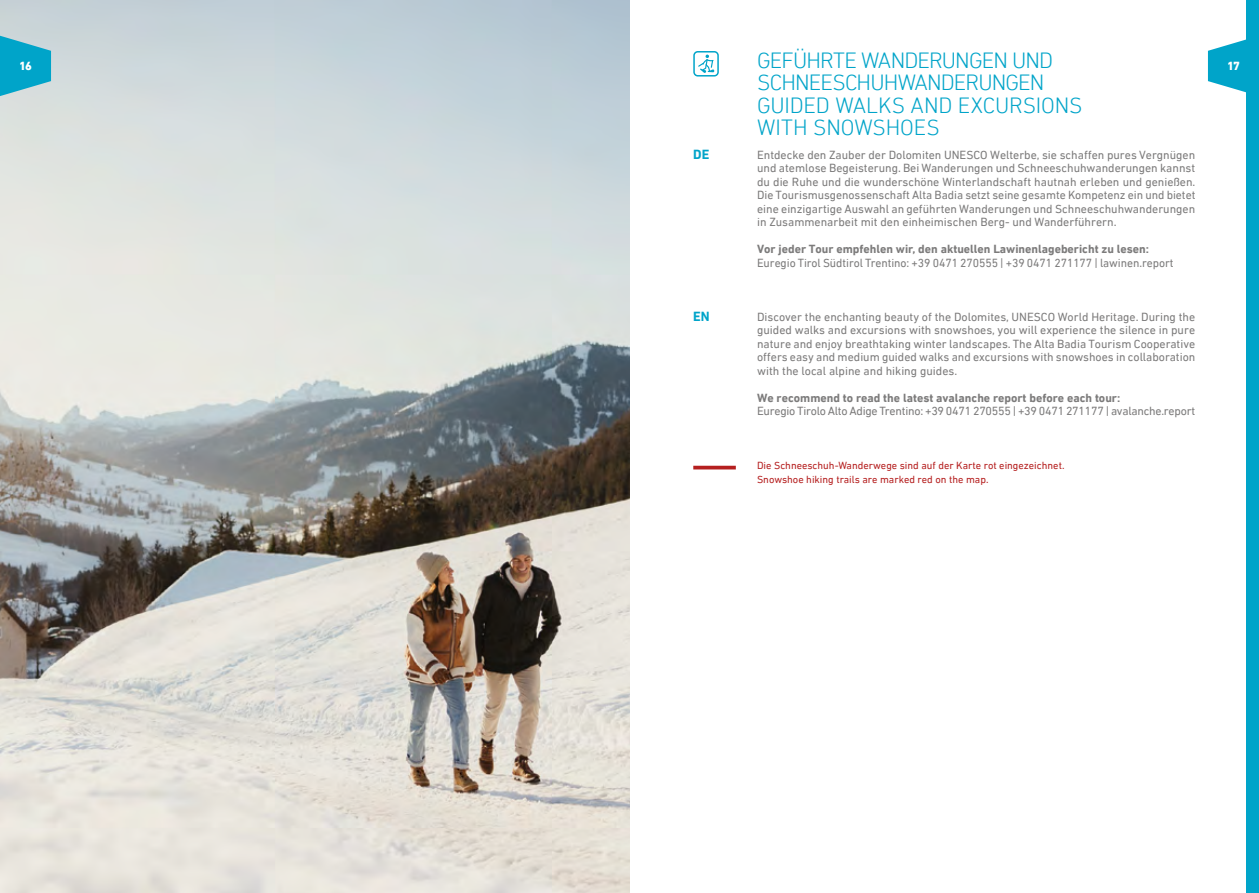
<style>
.page{position:relative;width:1259px;height:893px;background:#fff}
.page>*{position:absolute;margin:0;border:0;box-sizing:border-box;transform-origin:0 0}
.t1{font:300 22.5px/22.5px "DIN Next LT Pro";letter-spacing:-.035em;color:#00a4c9}
.t2{font:700 13.5px "DIN Next LT Pro";color:#00a4c9}
.t3{font:12px/13.5px "DIN Next LT Pro";letter-spacing:-.005em;color:#7c7b7b;text-align:justify}
.t4{font:700 12px "DIN Next LT Pro";color:#7c7b7b}
.t5{font:800 12px "DIN Next LT Pro";color:#fff}
.t6{font:10.5px/13.5px "DIN Next LT Pro";color:#b51f1f}
</style>
<div class="page">
<svg style="left:693px;top:51px;width:26px;height:26px"></svg>
<hr style="left:693px;top:466px;width:43px;height:3px;background:#b51f1f">
<img style="left:0;top:0;width:629px;height:893px">
<div style="left:1246px;top:0;width:13px;height:893px;background:#00a4c9"></div>
<svg style="left:1208px;top:39px;width:38px;height:54px"></svg>
<svg style="left:0;top:36px;width:51px;height:60px"></svg>
<h1 class="t1" style="left:757px;top:49px;width:327px">GEFÜHRTE WANDERUNGEN UND<br>SCHNEESCHUHWANDERUNGEN<br>GUIDED WALKS AND EXCURSIONS<br>WITH SNOWSHOES</h1>
<p class="t5" style="left:19px;top:59px;width:14px">16</p>
<p class="t5" style="left:1227px;top:59px;width:14px">17</p>
<p class="t2" style="left:693px;top:146px;width:18px">DE</p>
<p class="t3" style="left:757px;top:148px;width:440px">Entdecke den Zauber der Dolomiten UNESCO Welterbe, sie schaffen pures Vergnügen und atemlose Begeisterung. Bei Wanderungen und Schneeschuhwanderungen kannst du die Ruhe und die wunderschöne Winterlandschaft hautnah erleben und genießen.<br>Die Tourismusgenossenschaft Alta Badia setzt seine gesamte Kompetenz ein und bietet eine einzigartige Auswahl an geführten Wanderungen und Schneeschuhwanderungen in Zusammenarbeit mit den einheimischen Berg- und Wanderführern.</p>
<p class="t4" style="left:757px;top:242px;width:393px">Vor jeder Tour empfehlen wir, den aktuellen Lawinenlagebericht zu lesen:</p>
<p class="t3" style="left:757px;top:256px;width:418px">Euregio Tirol Südtirol Trentino: +39 0471 270555 | +39 0471 271177 | lawinen.report</p>
<p class="t2" style="left:693px;top:308px;width:18px">EN</p>
<p class="t3" style="left:757px;top:310px;width:440px">Discover the enchanting beauty of the Dolomites, UNESCO World Heritage. During the guided walks and excursions with snowshoes, you will experience the silence in pure nature and enjoy breathtaking winter landscapes. The Alta Badia Tourism Cooperative offers easy and medium guided walks and excursions with snowshoes in collaboration with the local alpine and hiking guides.</p>
<p class="t4" style="left:757px;top:391px;width:365px">We recommend to read the latest avalanche report before each tour:</p>
<p class="t3" style="left:757px;top:404px;width:439px">Euregio Tirolo Alto Adige Trentino: +39 0471 270555 | +39 0471 271177 | avalanche.report</p>
<p class="t6" style="left:757px;top:459px;width:309px">Die Schneeschuh-Wanderwege sind auf der Karte rot eingezeichnet.<br>Snowshoe hiking trails are marked red on the map.</p>
</div>
